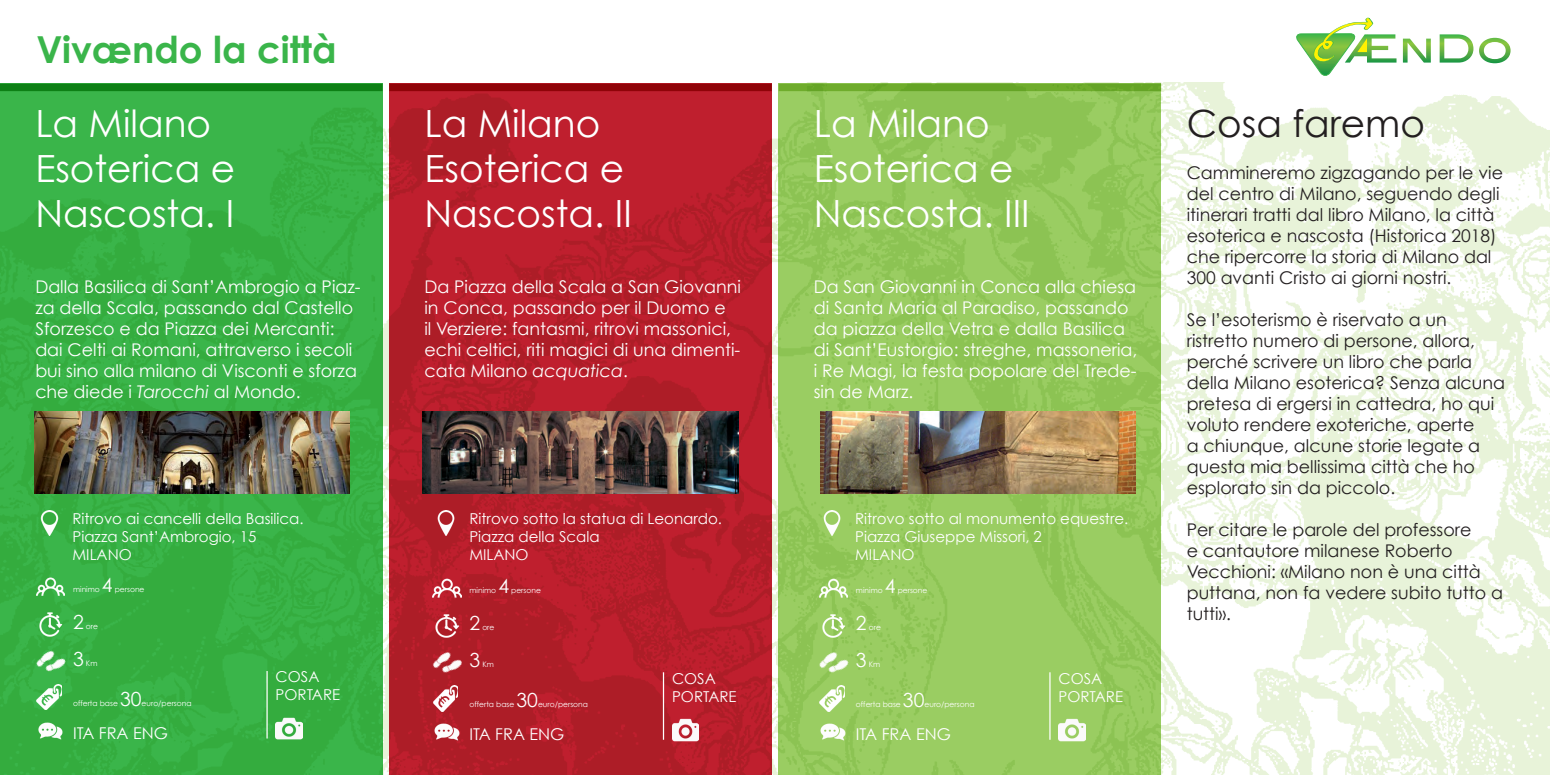
<style>
.page{position:relative;width:1550px;height:775px;background:#fff}
.page>*{position:absolute;margin:0;border:0;box-sizing:border-box;transform-origin:0 0}
.t1{font:37.5px/45px "Century Gothic";color:#fff}
.t2{font:37.5px "Century Gothic";color:#231f20}
.t3{font:700 37.25px "Century Gothic";color:#3ab54a}
.t4{font:19.5px "Century Gothic";color:#fff}
.t5{font:17.5px/21px "Century Gothic";color:#231f20}
.t6{font:17.5px/21px "Century Gothic";color:#fff}
.t7{font:16.25px "Century Gothic";color:#fff}
.t8{font:15px/18px "Century Gothic";color:#fff}
.t9{font:7.5px "Century Gothic";color:#fff}
.s1{font-style:italic}
</style>
<div class="page">
<img style="left:383px;top:83px;width:1167px;height:692px">
<div style="left:0;top:83px;width:383px;height:692px;background:#3ab54a"></div>
<div style="left:389px;top:83px;width:383px;height:692px;background:linear-gradient(to right,#b41e2a,#ba1f2c)"></div>
<div style="left:779px;top:83px;width:382px;height:692px;background:linear-gradient(to right,#96ca5e,#95c95c)"></div>
<svg style="left:1296px;top:17px;width:215px;height:59px"></svg>
<div style="left:0;top:84px;width:383px;height:7px;background:#0d8015"></div>
<div style="left:389px;top:84px;width:383px;height:7px;background:#8f0308"></div>
<div style="left:779px;top:84px;width:382px;height:7px;background:#65a526"></div>
<img style="left:37px;top:510px;width:25px;height:25px">
<img style="left:433px;top:510px;width:26px;height:25px">
<img style="left:819px;top:510px;width:26px;height:25px">
<img style="left:39px;top:612px;width:24px;height:25px">
<img style="left:32px;top:646px;width:38px;height:37px">
<img style="left:36px;top:572px;width:29px;height:29px">
<img style="left:36px;top:685px;width:25px;height:25px">
<img style="left:35px;top:715px;width:30px;height:30px">
<hr style="left:266px;top:671px;width:2px;height:68px;background:#fff">
<img style="left:276px;top:715px;width:26px;height:27px">
<img style="left:435px;top:613px;width:24px;height:25px">
<img style="left:428px;top:647px;width:39px;height:37px">
<img style="left:433px;top:574px;width:28px;height:28px">
<img style="left:432px;top:686px;width:26px;height:25px">
<img style="left:432px;top:717px;width:29px;height:29px">
<hr style="left:663px;top:672px;width:1px;height:68px;background:#fff">
<img style="left:672px;top:717px;width:27px;height:26px">
<img style="left:821px;top:613px;width:24px;height:25px">
<img style="left:815px;top:647px;width:38px;height:37px">
<img style="left:819px;top:574px;width:29px;height:28px">
<img style="left:819px;top:686px;width:25px;height:25px">
<img style="left:818px;top:717px;width:30px;height:29px">
<hr style="left:1049px;top:672px;width:2px;height:68px;background:#fff">
<img style="left:1059px;top:717px;width:26px;height:26px">
<img style="left:35px;top:411px;width:315px;height:82px">
<img style="left:423px;top:411px;width:315px;height:82px">
<img style="left:820px;top:411px;width:316px;height:82px">
<h2 class="t3" style="left:36px;top:26px;width:302px">Vivændo la città</h2>
<h1 class="t1" style="left:35px;top:101px;width:201px">La Milano<br>Esoterica e<br>Nascosta. I</h1>
<p class="t6" style="left:35px;top:276px;width:327px">Dalla Basilica di Sant’Ambrogio a Piaz&shy;za della Scala, passando dal Castello Sforzesco e da Piazza dei Mercanti: dai Celti ai Romani, attraverso i secoli bui sino alla milano di Visconti e sforza che diede i <span class="s1">Tarocchi</span> al Mondo.</p>
<h1 class="t1" style="left:424px;top:101px;width:209px">La Milano<br>Esoterica e<br>Nascosta. II</h1>
<p class="t6" style="left:424px;top:276px;width:318px">Da Piazza della Scala a San Giovanni in Conca, passando per il Duomo e<br>il Verziere: fantasmi, ritrovi massonici, echi celtici, riti magici di una dimenti&shy;cata Milano <span class="s1">acquatica</span>.</p>
<h1 class="t1" style="left:814px;top:101px;width:217px">La Milano<br>Esoterica e<br>Nascosta. III</h1>
<p class="t6" style="left:814px;top:276px;width:325px">Da San Giovanni in Conca alla chiesa di Santa Maria al Paradiso, passando da piazza della Vetra e dalla Basilica di Sant’Eustorgio: streghe, massoneria, i Re Magi, la festa popolare del Trede&shy;sin de Marz.</p>
<p class="t8" style="left:73px;top:509px;width:233px">Ritrovo ai cancelli della Basilica.<br>Piazza Sant’Ambrogio, 15<br>MILANO</p>
<p class="t8" style="left:469px;top:509px;width:254px">Ritrovo sotto la statua di Leonardo.<br>Piazza della Scala<br>MILANO</p>
<p class="t8" style="left:855px;top:509px;width:275px">Ritrovo sotto al monumento equestre.<br>Piazza Giuseppe Missori, 2<br>MILANO</p>
<p class="t9" style="left:73px;top:584px;width:28px">minimo</p>
<p class="t4" style="left:102px;top:573px;width:12px">4</p>
<p class="t9" style="left:115px;top:584px;width:31px">persone</p>
<p class="t9" style="left:470px;top:586px;width:28px">minimo</p>
<p class="t4" style="left:498px;top:574px;width:12px">4</p>
<p class="t9" style="left:511px;top:586px;width:31px">persone</p>
<p class="t9" style="left:856px;top:586px;width:28px">minimo</p>
<p class="t4" style="left:885px;top:574px;width:12px">4</p>
<p class="t9" style="left:898px;top:586px;width:31px">persone</p>
<p class="t4" style="left:73px;top:610px;width:12px">2</p>
<p class="t9" style="left:86px;top:621px;width:14px">ore</p>
<p class="t4" style="left:73px;top:647px;width:12px">3</p>
<p class="t9" style="left:86px;top:658px;width:13px">Km</p>
<p class="t9" style="left:73px;top:699px;width:46px">offerta base</p>
<p class="t4" style="left:120px;top:687px;width:23px">30</p>
<p class="t9" style="left:142px;top:699px;width:52px">euro/persona</p>
<p class="t8" style="left:276px;top:668px;width:66px">COSA<br>PORTARE</p>
<p class="t4" style="left:470px;top:611px;width:12px">2</p>
<p class="t9" style="left:482px;top:623px;width:14px">ore</p>
<p class="t4" style="left:470px;top:648px;width:12px">3</p>
<p class="t9" style="left:482px;top:660px;width:13px">Km</p>
<p class="t9" style="left:470px;top:700px;width:46px">offerta base</p>
<p class="t4" style="left:516px;top:689px;width:23px">30</p>
<p class="t9" style="left:538px;top:700px;width:52px">euro/persona</p>
<p class="t8" style="left:672px;top:669px;width:66px">COSA<br>PORTARE</p>
<p class="t4" style="left:856px;top:611px;width:12px">2</p>
<p class="t9" style="left:869px;top:623px;width:14px">ore</p>
<p class="t4" style="left:856px;top:648px;width:12px">3</p>
<p class="t9" style="left:869px;top:660px;width:13px">Km</p>
<p class="t9" style="left:856px;top:700px;width:46px">offerta base</p>
<p class="t4" style="left:903px;top:689px;width:23px">30</p>
<p class="t9" style="left:924px;top:700px;width:52px">euro/persona</p>
<p class="t8" style="left:1059px;top:669px;width:66px">COSA<br>PORTARE</p>
<p class="t7" style="left:73px;top:723px;width:96px">ITA FRA ENG</p>
<p class="t7" style="left:470px;top:724px;width:96px">ITA FRA ENG</p>
<p class="t7" style="left:856px;top:724px;width:96px">ITA FRA ENG</p>
<h1 class="t2" style="left:1187px;top:101px;width:240px">Cosa faremo</h1>
<p class="t5" style="left:1187px;top:162px;width:318px">Cammineremo zigzagando per le vie del centro di Milano, seguendo degli itinerari tratti dal libro Milano, la città esoterica e nascosta (Historica 2018) che ripercorre la storia di Milano dal 300 avanti Cristo ai giorni nostri.</p>
<p class="t5" style="left:1187px;top:309px;width:320px">Se l’esoterismo è riservato a un ristretto numero di persone, allora, perché scrivere un libro che parla della Milano esoterica? Senza alcuna pretesa di ergersi in cattedra, ho qui voluto rendere exoteriche, aperte<br>a chiunque, alcune storie legate a questa mia bellissima città che ho esplorato sin da piccolo.</p>
<p class="t5" style="left:1187px;top:519px;width:318px">Per citare le parole del professore<br>e cantautore milanese Roberto<br>Vecchioni: «Milano non è una città puttana, non fa vedere subito tutto a tutti».</p>
</div>
